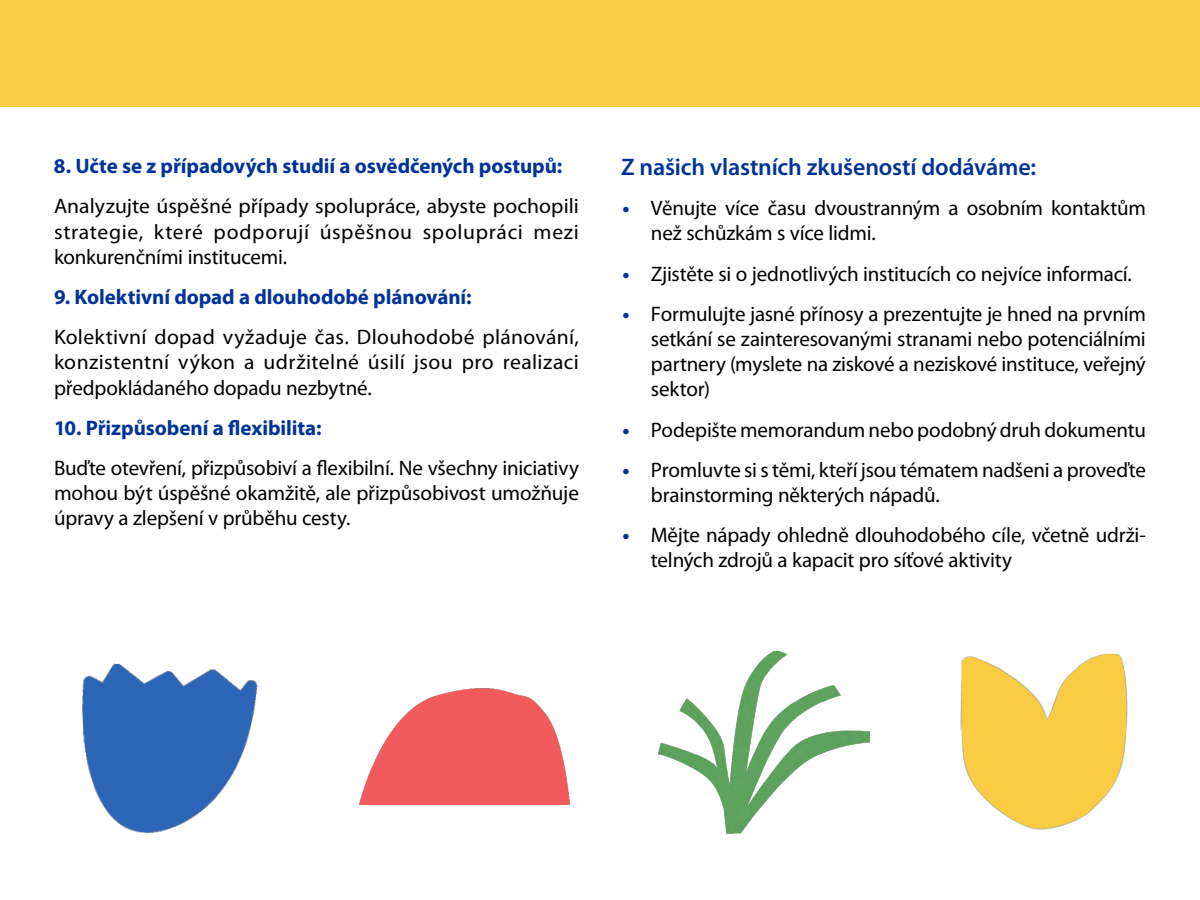
<style>
.page{position:relative;width:1200px;height:900px;background:#fff}
.page>*{position:absolute;margin:0;border:0;box-sizing:border-box;transform-origin:0 0}
.t1{font:600 24px "Myriad Pro";letter-spacing:-.01em;color:#039}
.t2{font:21px/25.2px "Myriad Pro";letter-spacing:-.01em;color:#000;text-align:justify}
.t3{font:700 21px "Myriad Pro";letter-spacing:-.005em;color:#039}
.s1{font-weight:700;color:#039}
</style>
<div class="page">
<div style="left:0;top:0;width:1200px;height:106px;background:#fbce45"></div>
<img style="left:359px;top:688px;width:211px;height:116px">
<img style="left:82px;top:663px;width:176px;height:170px">
<img style="left:659px;top:651px;width:211px;height:183px">
<img style="left:960px;top:653px;width:168px;height:177px">
<p class="t3" style="left:54px;top:152px;width:510px">8. Učte se z případových studií a osvědčených postupů:</p>
<p class="t2" style="left:54px;top:193px;width:526px">Analyzujte úspěšné případy spolupráce, abyste pochopili strategie, které podporují úspěšnou spolupráci mezi konkurenčními institucemi.</p>
<p class="t3" style="left:54px;top:283px;width:419px">9. Kolektivní dopad a dlouhodobé plánování:</p>
<p class="t2" style="left:54px;top:324px;width:527px">Kolektivní dopad vyžaduje čas. Dlouhodobé plánování, konzistentní výkon a udržitelné úsilí jsou pro realizaci předpokládaného dopadu nezbytné.</p>
<p class="t3" style="left:54px;top:414px;width:269px">10. Přizpůsobení a flexibilita:</p>
<p class="t2" style="left:54px;top:455px;width:527px">Buďte otevření, přizpůsobiví a flexibilní. Ne všechny iniciativy mohou být úspěšné okamžitě, ale přizpůsobivost umožňuje úpravy a zlepšení v průběhu cesty.</p>
<p class="t1" style="left:621px;top:152px;width:417px">Z našich vlastních zkušeností dodáváme:</p>
<p class="t2" style="left:651px;top:195px;width:496px;text-indent:-28px"><span class="s1">•</span> Věnujte více času dvoustranným a osobním kontaktům než schůzkám s více lidmi.</p>
<p class="t2" style="left:622px;top:261px;width:511px"><span class="s1">•</span> Zjistěte si o jednotlivých institucích co nejvíce informací.</p>
<p class="t2" style="left:651px;top:301px;width:497px;text-indent:-28px"><span class="s1">•</span> Formulujte jasné přínosy a prezentujte je hned na prvním setkání se zainteresovanými stranami nebo potenciálními partnery (myslete na ziskové a neziskové instituce, veřejný sektor)</p>
<p class="t2" style="left:622px;top:417px;width:525px"><span class="s1">•</span> Podepište memorandum nebo podobný druh dokumentu</p>
<p class="t2" style="left:651px;top:457px;width:496px;text-indent:-28px"><span class="s1">•</span> Promluvte si s těmi, kteří jsou tématem nadšeni a proveďte brainstorming některých nápadů.</p>
<p class="t2" style="left:651px;top:522px;width:496px;text-indent:-28px"><span class="s1">•</span> Mějte nápady ohledně dlouhodobého cíle, včetně udrži&shy;telných zdrojů a kapacit pro síťové aktivity</p>
</div>
